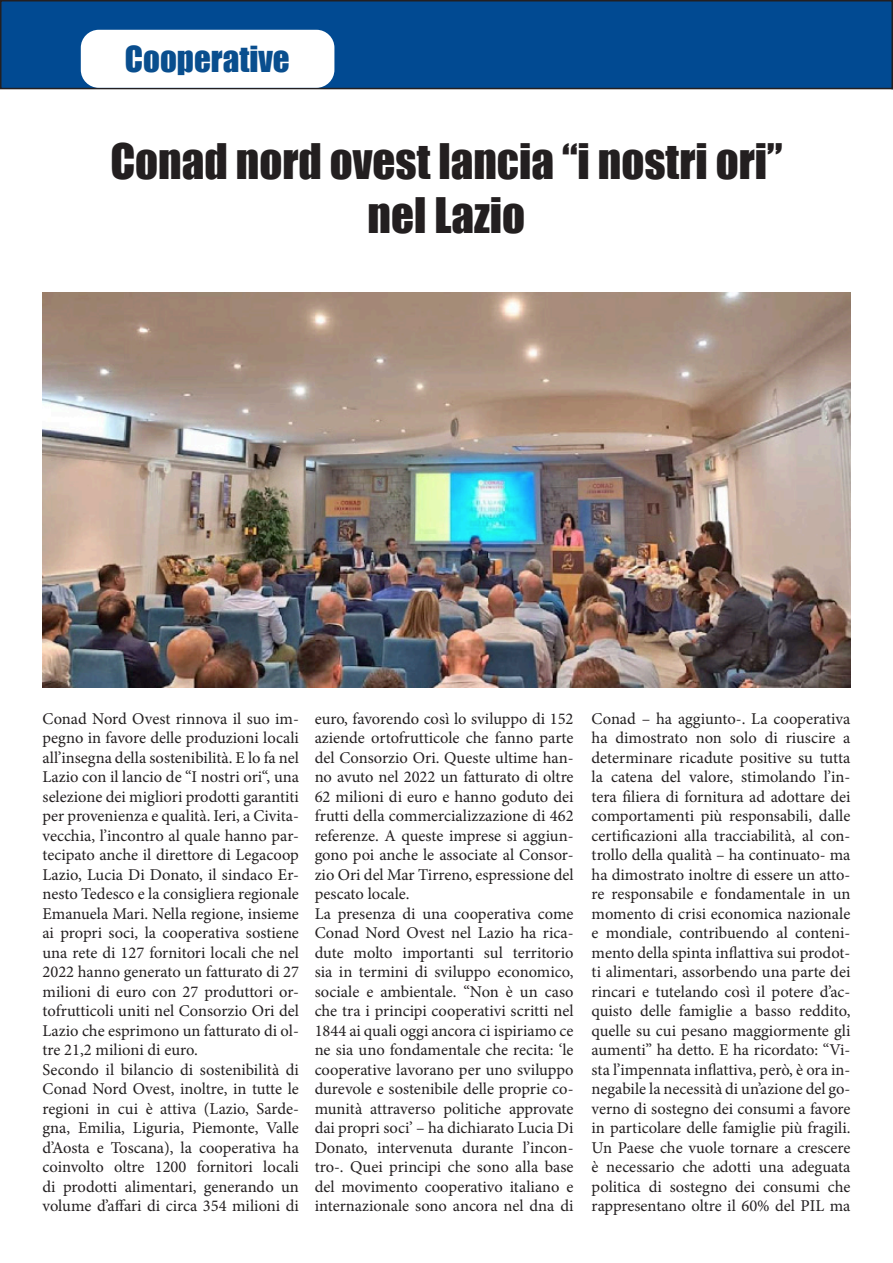
<style>
.page{position:relative;width:893px;height:1263px;background:#fff}
.page>*{position:absolute;margin:0;border:0;box-sizing:border-box;transform-origin:0 0}
.t1{font:45px "Impact";color:#231f20}
.t2{font:33px "Impact";color:#094e8e}
.t3{font:16.5px/19.5px "Minion Pro";color:#231f20;text-align:justify}
</style>
<div class="page">
<img style="left:43px;top:292px;width:807px;height:395px">
<div style="left:1px;top:1px;width:891px;height:88px;background:#014a92"></div>
<div style="left:0;top:0;width:893px;height:89px;border:2px solid #231f20"></div>
<div style="left:81px;top:30px;width:253px;height:58px;background:#fff;border-radius:18px"></div>
<p class="t2" style="left:125px;top:33px;width:166px">Cooperative</p>
<p class="t1" style="left:110px;top:126px;width:674px">Conad nord ovest lancia “i nostri ori”</p>
<p class="t1" style="left:368px;top:180px;width:159px">nel Lazio</p>
<p class="t3" style="left:43px;top:709px;width:258px">Conad Nord Ovest rinnova il suo im&shy;pegno in favore delle produzioni locali all’insegna della sostenibilità. E lo fa nel Lazio con il lancio de “I nostri ori“, una selezione dei migliori prodotti garantiti per provenienza e qualità. Ieri, a Civita&shy;vecchia, l’incontro al quale hanno par&shy;tecipato anche il direttore di Legacoop Lazio, Lucia Di Donato, il sindaco Er&shy;nesto Tedesco e la consigliera regionale Emanuela Mari. Nella regione, insieme ai propri soci, la cooperativa sostiene una rete di 127 fornitori locali che nel 2022 hanno generato un fatturato di 27 milioni di euro con 27 produttori or&shy;tofrutticoli uniti nel Consorzio Ori del Lazio che esprimono un fatturato di ol&shy;tre 21,2 milioni di euro.</p>
<p class="t3" style="left:43px;top:1060px;width:258px">Secondo il bilancio di sostenibilità di Conad Nord Ovest, inoltre, in tutte le regioni in cui è attiva (Lazio, Sarde&shy;gna, Emilia, Liguria, Piemonte, Valle d’Aosta e Toscana), la cooperativa ha coinvolto oltre 1200 fornitori locali di prodotti alimentari, generando un volume d’affari di circa 354 milioni di</p>
<p class="t3" style="left:315px;top:709px;width:260px">euro, favorendo così lo sviluppo di 152 aziende ortofrutticole che fanno parte del Consorzio Ori. Queste ultime han&shy;no avuto nel 2022 un fatturato di oltre 62 milioni di euro e hanno goduto dei frutti della commercializzazione di 462 referenze. A queste imprese si aggiun&shy;gono poi anche le associate al Consor&shy;zio Ori del Mar Tirreno, espressione del pescato locale.</p>
<p class="t3" style="left:315px;top:904px;width:260px">La presenza di una cooperativa come Conad Nord Ovest nel Lazio ha rica&shy;dute molto importanti sul territorio sia in termini di sviluppo economico, sociale e ambientale. “Non è un caso che tra i principi cooperativi scritti nel 1844 ai quali oggi ancora ci ispiriamo ce ne sia uno fondamentale che recita: ‘le cooperative lavorano per uno sviluppo durevole e sostenibile delle proprie co&shy;munità attraverso politiche approvate dai propri soci’ – ha dichiarato Lucia Di Donato, intervenuta durante l’incon&shy;tro-. Quei principi che sono alla base del movimento cooperativo italiano e internazionale sono ancora nel dna di</p>
<p class="t3" style="left:592px;top:709px;width:260px">Conad – ha aggiunto-. La cooperativa ha dimostrato non solo di riuscire a determinare ricadute positive su tutta la catena del valore, stimolando l’in&shy;tera filiera di fornitura ad adottare dei comportamenti più responsabili, dalle certificazioni alla tracciabilità, al con&shy;trollo della qualità – ha continuato- ma ha dimostrato inoltre di essere un atto&shy;re responsabile e fondamentale in un momento di crisi economica nazionale e mondiale, contribuendo al conteni&shy;mento della spinta inflattiva sui prodot&shy;ti alimentari, assorbendo una parte dei rincari e tutelando così il potere d’ac&shy;quisto delle famiglie a basso reddito, quelle su cui pesano maggiormente gli aumenti” ha detto. E ha ricordato: “Vi&shy;sta l’impennata inflattiva, però, è ora in&shy;negabile la necessità di un’azione del go&shy;verno di sostegno dei consumi a favore in particolare delle famiglie più fragili.<br>Un Paese che vuole tornare a crescere è necessario che adotti una adeguata politica di sostegno dei consumi che rappresentano oltre il 60% del PIL ma</p>
</div>
